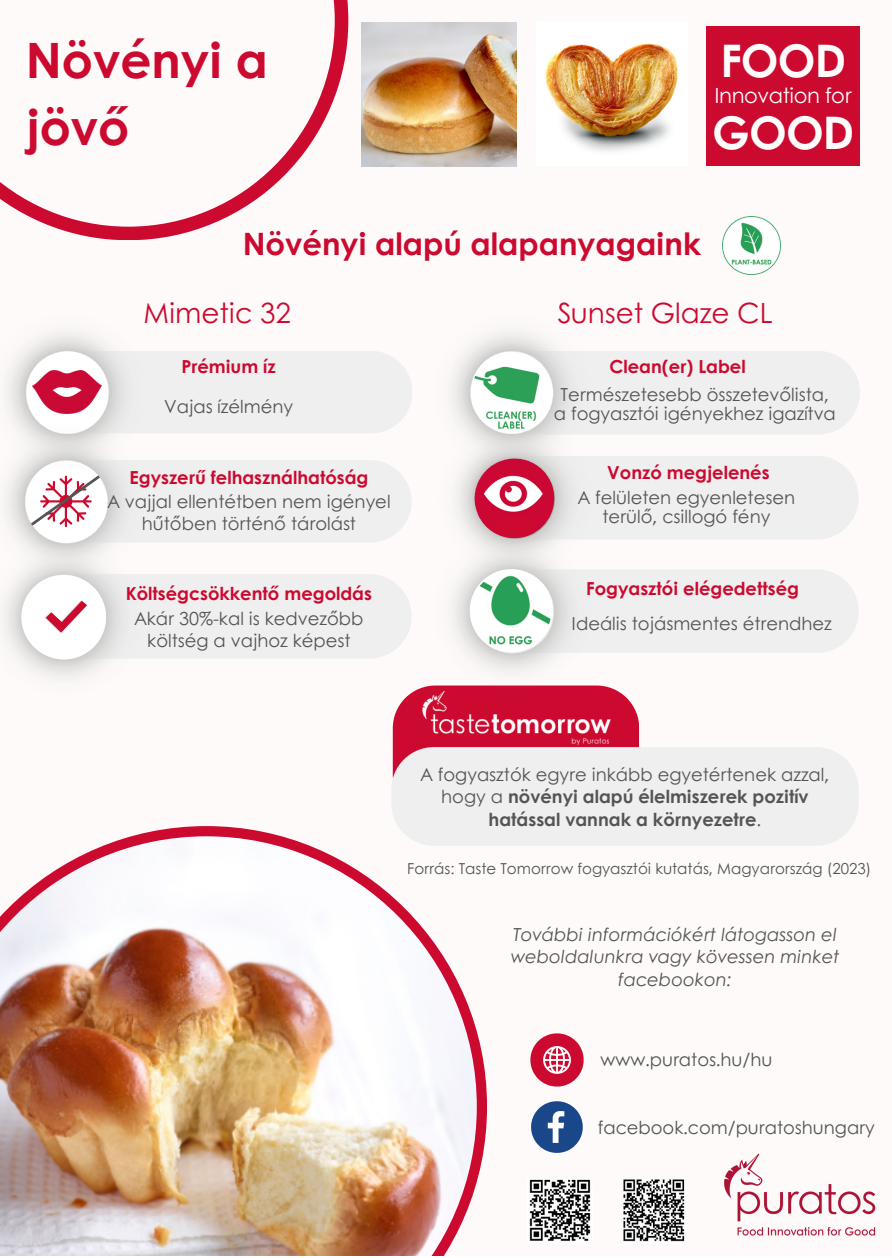
<style>
.page{position:relative;width:892px;height:1258px;background:#fff}
.page>*{position:absolute;margin:0;border:0;box-sizing:border-box;transform-origin:0 0}
.t1{font:700 48.9px/67.5px "Century Gothic";color:#cc092f}
.t2{font:700 45px "Century Gothic";letter-spacing:-.02em;color:#fffcfc}
.t3{font:700 30.9px "Century Gothic";color:#cc092f}
.t4{font:27.9px "Century Gothic";color:#cc092f}
.t5{font:21px "Century Gothic";letter-spacing:-.02em;color:#fffcfc}
.t6{font:18px/19.5px "Century Gothic";color:#545454;text-align:center}
.t7{font:700 18px "Century Gothic";color:#cc092f}
.t8{font:700 18px/22.5px "Century Gothic";color:#545454;text-align:center}
.t9{font:italic 18px/22.5px "Century Gothic";color:#545454;text-align:center}
.t10{font:15px "Century Gothic";color:#545454}
.s1{font-weight:400}
</style>
<div class="page">
<div style="left:0;top:0;width:891px;height:1255px;background:#fdfaf9"></div>
<svg style="left:0;top:0;width:348px;height:239px"></svg>
<img style="left:0;top:826px;width:487px;height:429px">
<img style="left:724px;top:1153px;width:152px;height:83px">
<img style="left:361px;top:22px;width:155px;height:144px">
<div style="left:706px;top:26px;width:153px;height:139px;background:#cc092f"></div>
<img style="left:545px;top:43px;width:133px;height:108px">
<div style="left:391px;top:747px;width:467px;height:99px;background:#efefef"></div>
<svg style="left:531px;top:1101px;width:51px;height:52px"></svg>
<img style="left:529px;top:1179px;width:62px;height:62px">
<svg style="left:530px;top:1033px;width:53px;height:53px"></svg>
<img style="left:623px;top:1179px;width:62px;height:63px">
<div style="left:473px;top:351px;width:386px;height:83px;background:#efefef;border-radius:42px"></div>
<div style="left:471px;top:456px;width:387px;height:83px;background:#efefef;border-radius:42px"></div>
<div style="left:471px;top:569px;width:387px;height:84px;background:#efefef;border-radius:42px"></div>
<svg style="left:6px;top:334px;width:633px;height:483px"></svg>
<img style="left:722px;top:216px;width:58px;height:58px">
<h5 class="t1" style="left:26px;top:24px;width:243px">Növényi a jövő</h5>
<h6 class="t2" style="left:720px;top:27px;width:127px">FOOD</h6>
<h6 class="t5" style="left:714px;top:80px;width:138px">Innovation for</h6>
<h6 class="t2" style="left:712px;top:98px;width:144px">GOOD</h6>
<h6 class="t3" style="left:243px;top:220px;width:459px">Növényi alapú alapanyagaink</h6>
<h3 class="t4" style="left:143px;top:291px;width:149px">Mimetic 32</h3>
<h3 class="t4" style="left:557px;top:291px;width:217px">Sunset Glaze CL</h3>
<p class="t7" style="left:181px;top:353px;width:96px">Prémium íz</p>
<p class="t6" style="left:164px;top:396px;width:130px">Vajas ízélmény</p>
<h6 class="t7" style="left:129px;top:464px;width:240px">Egyszerű felhasználhatóság</h6>
<p class="t6" style="left:107px;top:489px;width:284px;line-height:22.5px">A vajjal ellentétben nem igényel hűtőben történő tárolást</p>
<h5 class="t7" style="left:126px;top:580px;width:247px">Költségcsökkentő megoldás</h5>
<h6 class="t6" style="left:134px;top:606px;width:230px;line-height:22.5px">Akár 30%-kal is kedvezőbb költség a vajhoz képest</h6>
<p class="t7" style="left:609px;top:353px;width:138px">Clean(er) Label</p>
<p class="t6" style="left:553px;top:384px;width:283px">Természetesebb összetevőlista, a fogyasztói igényekhez igazítva</p>
<p class="t7" style="left:607px;top:458px;width:164px">Vonzó megjelenés</p>
<p class="t6" style="left:577px;top:487px;width:219px">A felületen egyenletesen terülő, csillogó fény</p>
<h5 class="t7" style="left:586px;top:575px;width:214px">Fogyasztói elégedettség</h5>
<p class="t6" style="left:571px;top:613px;width:262px">Ideális tojásmentes étrendhez</p>
<p class="t8" style="left:420px;top:762px;width:410px"><span class="s1">A fogyasztók egyre inkább egyetértenek azzal, hogy a</span> növényi alapú élelmiszerek pozitív hatással vannak a környezetre<span class="s1">.</span></p>
<p class="t10" style="left:407px;top:857px;width:465px">Forrás: Taste Tomorrow fogyasztói kutatás, Magyarország (2023)</p>
<p class="t9" style="left:510px;top:922px;width:330px">További információkért látogasson el weboldalunkra vagy kövessen minket facebookon:</p>
<p class="t6" style="left:600px;top:1049px;width:173px">www.puratos.hu/hu</p>
<h5 class="t6" style="left:597px;top:1117px;width:278px">facebook.com/puratoshungary</h5>
</div>
